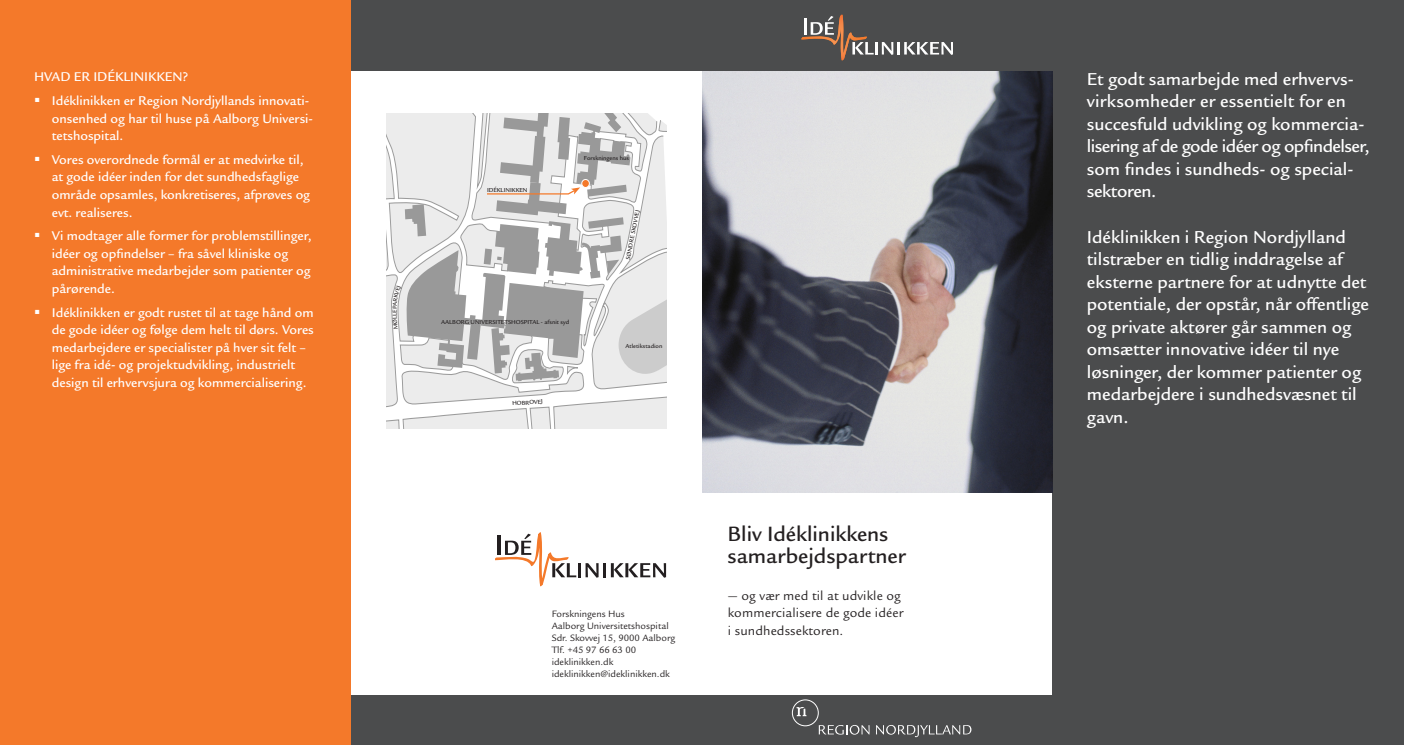
<style>
.page{position:relative;width:1404px;height:745px;background:#fff}
.page>*{position:absolute;margin:0;border:0;box-sizing:border-box;transform-origin:0 0}
.AB-Overskrift{font:500 22.5px/22.5px "Legacy Sans ITC Std";color:#231f20}
.t1{font:500 18.75px/22.5px "Legacy Sans ITC Std";color:#fff}
.t2{font:500 13.75px/17.5px "Legacy Sans ITC Std";color:#fff}
.AB-Manchet{font:13.75px/17.5px "Legacy Sans ITC Std";letter-spacing:.01em;color:#231f20}
.AB-Brødtekst{font:10px "Legacy Sans ITC Std";color:#231f20}
.t3{font:500 6.25px "Legacy Sans ITC Std";color:#231f20}
</style>
<div class="page">
<div style="left:0;top:0;width:351px;height:744px;background:#f4792a"></div>
<div style="left:1052px;top:0;width:351px;height:744px;background:#4b4c4d"></div>
<img style="left:702px;top:71px;width:350px;height:421px">
<div style="left:702px;top:0;width:350px;height:71px;background:#4b4c4d"></div>
<div style="left:351px;top:0;width:351px;height:71px;background:#4b4c4d"></div>
<div style="left:702px;top:694px;width:350px;height:50px;background:#4b4c4d"></div>
<div style="left:351px;top:694px;width:351px;height:50px;background:#4b4c4d"></div>
<svg style="left:495px;top:532px;width:81px;height:54px"></svg>
<hr style="left:578px;top:562px;width:3px;height:15px;background:#231f20">
<svg style="left:585px;top:563px;width:13px;height:14px"></svg>
<hr style="left:603px;top:562px;width:3px;height:15px;background:#231f20">
<svg style="left:611px;top:563px;width:55px;height:14px"></svg>
<svg style="left:801px;top:14px;width:151px;height:47px"></svg>
<svg style="left:876px;top:725px;width:95px;height:11px"></svg>
<svg style="left:791px;top:699px;width:78px;height:35px"></svg>
<svg style="left:386px;top:113px;width:280px;height:315px"></svg>
<p class="t2" style="left:34px;top:68px;width:156px">HVAD ER IDÉKLINIKKEN?</p>
<p class="t2" style="left:52px;top:92px;width:263px;text-indent:-18px">▪ Idéklinikken er Region Nordjyllands innovati&shy;onsenhed og har til huse på Aalborg Universi&shy;tetshospital.</p>
<p class="t2" style="left:52px;top:151px;width:260px;text-indent:-18px">▪ Vores overordnede formål er at medvirke til, at gode idéer inden for det sundhedsfaglige område opsamles, konkretiseres, afprøves og evt. realiseres.</p>
<p class="t2" style="left:52px;top:227px;width:261px;text-indent:-18px">▪ Vi modtager alle former for problemstillinger, idéer og opfindelser – fra såvel kliniske og administrative medarbejder som patienter og pårørende.</p>
<p class="t2" style="left:52px;top:303px;width:263px;text-indent:-18px">▪ Idéklinikken er godt rustet til at tage hånd om de gode idéer og følge dem helt til dørs. Vores medarbejdere er specialister på hver sit felt – lige fra idé- og projektudvikling, industrielt design til erhvervsjura og kommercialisering.</p>
<p class="t3" style="left:391px;top:316px;width:8px;rotate:-90deg">LE</p>
<p class="t3" style="left:487px;top:186px;width:42px">IDÉKLINIKKEN</p>
<p class="t3" style="left:584px;top:154px;width:47px">Forskningens hus</p>
<p class="t3" style="left:624px;top:259px;width:52px;rotate:-79deg">SØNDRE SKOVVEJ</p>
<p class="t3" style="left:441px;top:318px;width:129px">AALBORG UNIVERSITETSHOSPITAL - afsnit syd</p>
<p class="t3" style="left:512px;top:399px;width:32px;rotate:-4deg">HOBROVEJ</p>
<p class="t3" style="left:625px;top:342px;width:38px">Atletikstadion</p>
<p class="AB-Brødtekst" style="left:551px;top:608px;width:75px">Forskningens Hus</p>
<p class="AB-Brødtekst" style="left:551px;top:620px;width:119px">Aalborg Universitetshospital</p>
<p class="AB-Brødtekst" style="left:551px;top:632px;width:125px">Sdr. Skovvej 15, 9000 Aalborg</p>
<p class="AB-Brødtekst" style="left:551px;top:644px;width:86px">Tlf. +45 97 66 63 00</p>
<p class="AB-Brødtekst" style="left:551px;top:656px;width:63px">ideklinikken.dk</p>
<p class="AB-Brødtekst" style="left:551px;top:668px;width:120px">ideklinikken@ideklinikken.dk</p>
<p class="AB-Overskrift" style="left:727px;top:522px;width:179px">Bliv Idéklinikkens samarbejdspartner</p>
<p class="AB-Manchet" style="left:728px;top:586px;width:177px">— og vær med til at udvikle og kommercialisere de gode idéer i sundhedssektoren.</p>
<p class="t1" style="left:1086px;top:68px;width:284px">Et godt samarbejde med erhvervs&shy;virksomheder er essentielt for en succesfuld udvikling og kommercia&shy;lisering af de gode idéer og opfindelser, som findes i sundheds- og special‑ sektoren.</p>
<p class="t1" style="left:1086px;top:225px;width:283px">Idéklinikken i Region Nordjylland tilstræber en tidlig inddragelse af eksterne partnere for at udnytte det potentiale, der opstår, når offentlige og private aktører går sammen og omsætter innovative idéer til nye løsninger, der kommer patienter og medarbejdere i sundhedsvæsnet til gavn.</p>
</div>
